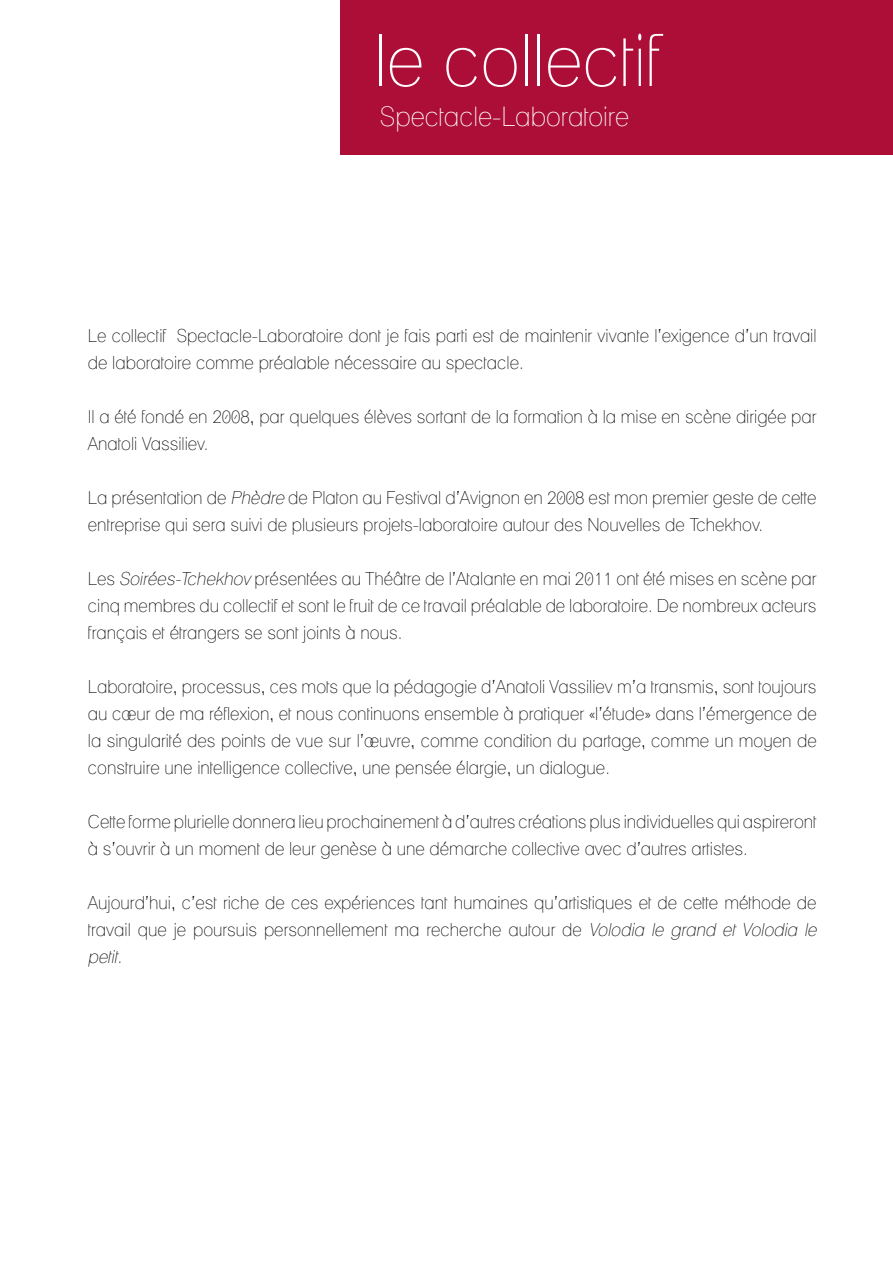
<style>
.page{position:relative;width:893px;height:1263px;background:#fff}
.page>*{position:absolute;margin:0;border:0;box-sizing:border-box;transform-origin:0 0}
.t1{font:condensed 72px "Lane";color:#fffdff}
.t2{font:condensed 27px "Lane";color:#fff}
.t3{font:condensed 18px/27px "Lane";color:#000}
.s1{font-style:italic}
</style>
<div class="page">
<div style="left:340px;top:0;width:553px;height:154px;background:#ad0e37"></div>
<p class="t1" style="left:374px;top:17px;width:289px">le collectif</p>
<p class="t2" style="left:380px;top:100px;width:251px">Spectacle-Laboratoire</p>
<p class="t3" style="left:88px;top:322px;width:730px">Le collectif Spectacle-Laboratoire dont je fais parti est de maintenir vivante l’exigence d’un travail de laboratoire comme préalable nécessaire au spectacle.</p>
<p class="t3" style="left:88px;top:403px;width:730px">Il a été fondé en 2008, par quelques élèves sortant de la formation à la mise en scène dirigée par<br>Anatoli Vassiliev.</p>
<p class="t3" style="left:88px;top:484px;width:730px">La présentation de <span class="s1">Phèdre</span> de Platon au Festival d’Avignon en 2008 est mon premier geste de cette entreprise qui sera suivi de plusieurs projets-laboratoire autour des Nouvelles de Tchekhov.</p>
<p class="t3" style="left:88px;top:565px;width:730px;text-align:justify">Les <span class="s1">Soirées-Tchekhov</span> présentées au Théâtre de l’Atalante en mai 2011 ont été mises en scène par cinq membres du collectif et sont le fruit de ce travail préalable de laboratoire. De nombreux acteurs français et étrangers se sont joints à nous.</p>
<p class="t3" style="left:88px;top:673px;width:730px;text-align:justify">Laboratoire, processus, ces mots que la pédagogie d’Anatoli Vassiliev m’a transmis, sont toujours au cœur de ma réflexion, et nous continuons ensemble à pratiquer «l’étude» dans l’émergence de la singularité des points de vue sur l’œuvre, comme condition du partage, comme un moyen de construire une intelligence collective, une pensée élargie, un dialogue.</p>
<p class="t3" style="left:88px;top:808px;width:730px">Cette forme plurielle donnera lieu prochainement à d’autres créations plus individuelles qui aspireront à s’ouvrir à un moment de leur genèse à une démarche collective avec d’autres artistes.</p>
<p class="t3" style="left:88px;top:889px;width:734px">Aujourd’hui, c’est riche de ces expériences tant humaines qu’artistiques et de cette méthode de travail que je poursuis personnellement ma recherche autour de <span class="s1">Volodia le grand et Volodia le petit.</span></p>
</div>
